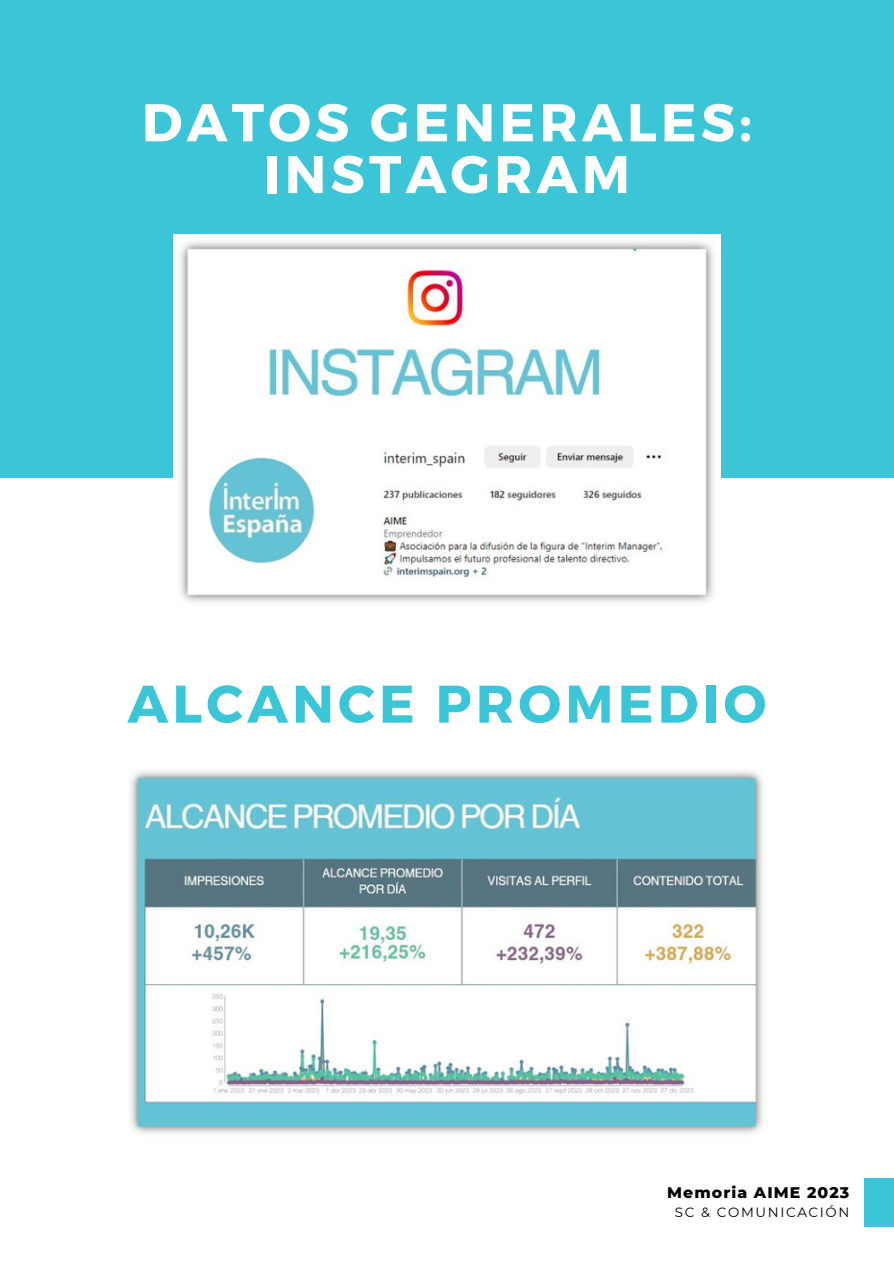
<style>
.page{position:relative;width:894px;height:1264px;background:#fff}
.page>*{position:absolute;margin:0;border:0;box-sizing:border-box;transform-origin:0 0}
.t1{font:700 52.95px/51.8px "Montserrat";letter-spacing:.08em;color:#fff;text-align:center}
.t2{font:700 52.95px "Montserrat";letter-spacing:.08em;color:#3bc5d7}
.t3{font:800 15.75px "Montserrat";letter-spacing:.07em;color:#000}
.t4{font:13.5px "Montserrat";letter-spacing:.12em;color:#000}
</style>
<div class="page">
<div style="left:864px;top:1178px;width:29px;height:48px;background:#3bc5d7"></div>
<div style="left:0;top:0;width:893px;height:477px;background:#3bc5d7"></div>
<img style="left:173px;top:235px;width:547px;height:367px">
<img style="left:130px;top:771px;width:633px;height:363px">
<p class="t1" style="left:142px;top:94px;width:611px">DATOS GENERALES:<br>INSTAGRAM</p>
<p class="t2" style="left:127px;top:669px;width:640px">ALCANCE PROMEDIO</p>
<p class="t3" style="left:667px;top:1182px;width:184px">Memoria AIME 2023</p>
<p class="t4" style="left:674px;top:1204px;width:176px">SC &amp; COMUNICACIÓN</p>
</div>
